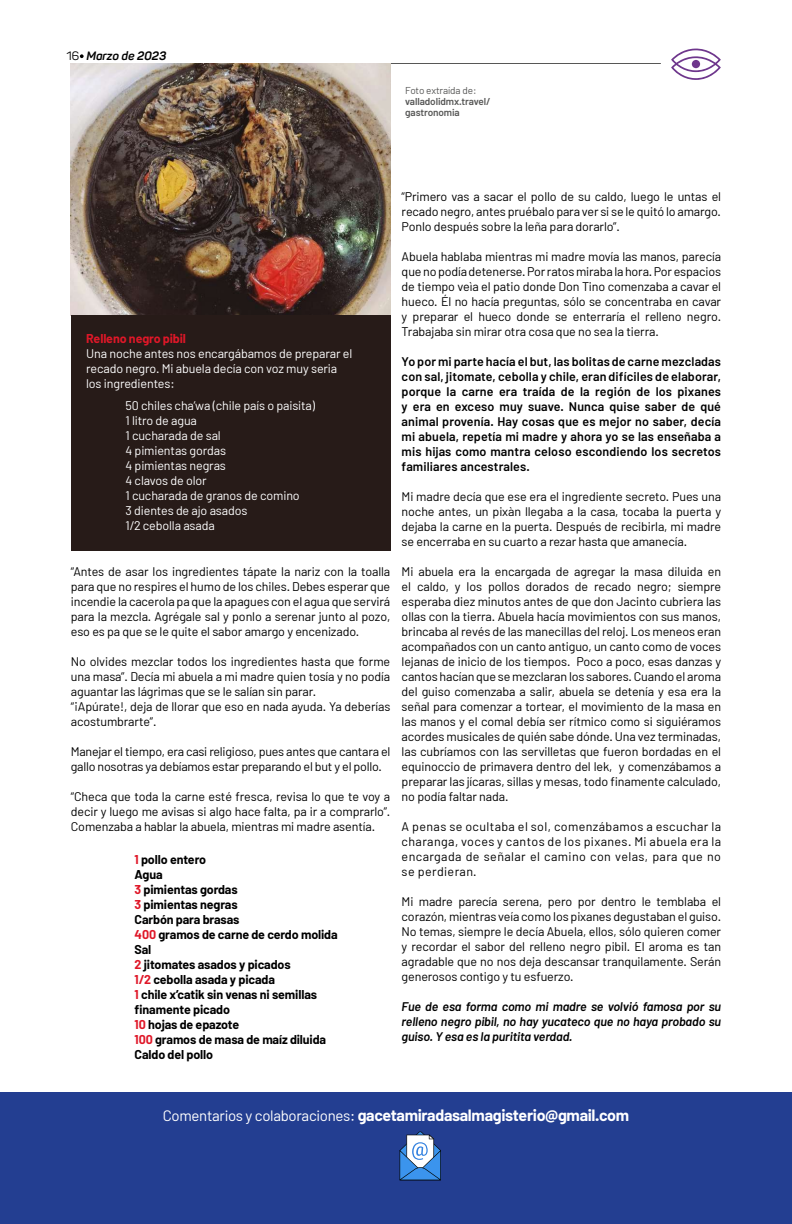
<style>
.page{position:relative;width:792px;height:1224px;background:#fff}
.page>*{position:absolute;margin:0;border:0;box-sizing:border-box;transform-origin:0 0}
.t1{font:700 16px "Barlow";letter-spacing:-.02em;color:#fff}
.t2{font:12.5px/15px "Barlow";letter-spacing:-.01em;color:#000;text-align:justify}
.t3{font:600 12.5px/15px "Barlow";letter-spacing:.01em;color:#000;text-align:justify}
.t4{font:12.5px/15px "Barlow";letter-spacing:-.01em;color:#fff}
.t5{font:700 12.5px/15px "Barlow";letter-spacing:-.01em;color:#000}
.t6{font:italic 600 12.5px/15px "Barlow";letter-spacing:-.01em;color:#000;text-align:justify}
.t7{font:700 12.5px "Barlow";letter-spacing:-.01em;color:#df1728}
.t8{font:italic 700 12px "Panton";color:#000}
.t9{font:600 10px/11px "Barlow";letter-spacing:-.01em;color:#575756}
.t10{font:10px "Barlow";letter-spacing:-.01em;color:#575756}
.s1{font-weight:400;font-style:normal}
.s2{color:#df1728}
.s3{font-weight:400;font-size:15px}
</style>
<div class="page">
<hr style="left:86px;top:63px;width:575px;height:1px;background:#575756">
<svg style="left:80px;top:54px;width:4px;height:4px"></svg>
<svg style="left:671px;top:48px;width:50px;height:32px"></svg>
<div style="left:692px;top:60px;width:8px;height:8px;background:#6e368c;border-radius:50%"></div>
<img style="left:71px;top:63px;width:319px;height:252px">
<div style="left:71px;top:315px;width:319px;height:236px;background:#271b18"></div>
<div style="left:0;top:1092px;width:792px;height:132px;background:#233e91"></div>
<svg style="left:400px;top:1131px;width:41px;height:49px;background:#6e9acf"></svg>
<p class="t8" style="left:67px;top:48px;width:101px"><span class="s1">16</span> Marzo de 2023</p>
<p class="t10" style="left:405px;top:84px;width:73px">Foto extraída de:</p>
<p class="t9" style="left:405px;top:96px;width:87px">valladolidmx.travel/ gastronomia</p>
<p class="t7" style="left:86px;top:331px;width:101px">Relleno negro pibil</p>
<p class="t4" style="left:86px;top:346px;width:268px">Una noche antes nos encargábamos de preparar el recado negro. Mi abuela decía con voz muy seria los ingredientes:</p>
<p class="t4" style="left:125px;top:398px;width:191px">50 chiles cha’wa (chile país o paisita)<br>1 litro de agua<br>1 cucharada de sal<br>4 pimientas gordas<br>4 pimientas negras<br>4 clavos de olor<br>1 cucharada de granos de comino<br>3 dientes de ajo asados<br>1/2 cebolla asada</p>
<p class="t2" style="left:71px;top:564px;width:321px">“Antes de asar los ingredientes tápate la nariz con la toalla para que no respires el humo de los chiles. Debes esperar que incendie la cacerola pa que la apagues con el agua que servirá para la mezcla. Agrégale sal y ponlo a serenar junto al pozo, eso es pa que se le quite el sabor amargo y encenizado.</p>
<p class="t2" style="left:71px;top:654px;width:321px;text-align:left">No olvides mezclar todos los ingredientes hasta que forme una masa”. Decía mi abuela a mi madre quien tosía y no podía aguantar las lágrimas que se le salían sin parar.<br>“¡Apúrate!, deja de llorar que eso en nada ayuda. Ya deberías acostumbrarte”.</p>
<p class="t2" style="left:71px;top:744px;width:321px">Manejar el tiempo, era casi religioso, pues antes que cantara el gallo nosotras ya debíamos estar preparando el but y el pollo.</p>
<p class="t2" style="left:71px;top:789px;width:321px">“Checa que toda la carne esté fresca, revisa lo que te voy a decir y luego me avisas si algo hace falta, pa ir a comprarlo”.<br>Comenzaba a hablar la abuela, mientras mi madre asentía.</p>
<p class="t5" style="left:135px;top:852px;width:205px"><span class="s2">1</span> pollo entero<br>Agua<br><span class="s2">3</span> pimientas gordas<br><span class="s2">3</span> pimientas negras<br>Carbón para brasas<br><span class="s2">400</span> gramos de carne de cerdo molida<br>Sal<br><span class="s2">2</span> jitomates asados y picados<br><span class="s2">1/2</span> cebolla asada y picada<br><span class="s2">1</span> chile x’catik sin venas ni semillas finamente picado<br><span class="s2">10</span> hojas de epazote<br><span class="s2">100</span> gramos de masa de maíz diluida<br>Caldo del pollo</p>
<p class="t2" style="left:402px;top:189px;width:321px">“Primero vas a sacar el pollo de su caldo, luego le untas el recado negro, antes pruébalo para ver si se le quitó lo amargo.<br>Ponlo después sobre la leña para dorarlo”.</p>
<p class="t2" style="left:402px;top:249px;width:321px">Abuela hablaba mientras mi madre movía las manos, parecía que no podía detenerse. Por ratos miraba la hora. Por espacios de tiempo veìa el patio donde Don Tino comenzaba a cavar el hueco. Él no hacía preguntas, sólo se concentraba en cavar y preparar el hueco donde se enterraría el relleno negro.<br>Trabajaba sin mirar otra cosa que no sea la tierra.</p>
<p class="t3" style="left:402px;top:354px;width:321px">Yo por mi parte hacía el but, las bolitas de carne mezcladas con sal, jitomate, cebolla y chile, eran difíciles de elaborar, porque la carne era traída de la región de los pixanes y era en exceso muy suave. Nunca quise saber de qué animal provenía. Hay cosas que es mejor no saber, decía mi abuela, repetía mi madre y ahora yo se las enseñaba a mis hijas como mantra celoso escondiendo los secretos familiares ancestrales.</p>
<p class="t2" style="left:402px;top:489px;width:321px">Mi madre decía que ese era el ingrediente secreto. Pues una noche antes, un pixàn llegaba a la casa, tocaba la puerta y dejaba la carne en la puerta. Después de recibirla, mi madre se encerraba en su cuarto a rezar hasta que amanecía.</p>
<p class="t2" style="left:402px;top:564px;width:321px">Mi abuela era la encargada de agregar la masa diluida en el caldo, y los pollos dorados de recado negro; siempre esperaba diez minutos antes de que don Jacinto cubriera las ollas con la tierra. Abuela hacía movimientos con sus manos, brincaba al revés de las manecillas del reloj. Los meneos eran acompañados con un canto antiguo, un canto como de voces lejanas de inicio de los tiempos. Poco a poco, esas danzas y cantos hacían que se mezclaran los sabores. Cuando el aroma del guiso comenzaba a salir, abuela se detenía y esa era la señal para comenzar a tortear, el movimiento de la masa en las manos y el comal debía ser rítmico como si siguiéramos acordes musicales de quién sabe dónde. Una vez terminadas, las cubríamos con las servilletas que fueron bordadas en el equinoccio de primavera dentro del lek, y comenzábamos a preparar las jícaras, sillas y mesas, todo finamente calculado, no podía faltar nada.</p>
<p class="t2" style="left:402px;top:819px;width:321px">A penas se ocultaba el sol, comenzábamos a escuchar la charanga, voces y cantos de los pixanes. Mi abuela era la encargada de señalar el camino con velas, para que no se perdieran.</p>
<p class="t2" style="left:402px;top:894px;width:321px">Mi madre parecía serena, pero por dentro le temblaba el corazón, mientras veía como los pixanes degustaban el guiso.<br>No temas, siempre le decía Abuela, ellos, sólo quieren comer y recordar el sabor del relleno negro pibil. El aroma es tan agradable que no nos deja descansar tranquilamente. Serán generosos contigo y tu esfuerzo.</p>
<p class="t6" style="left:402px;top:999px;width:321px">Fue de esa forma como mi madre se volvió famosa por su relleno negro pibil, no hay yucateco que no haya probado su guiso. Y esa es la puritita verdad.</p>
<p class="t1" style="left:163px;top:1105px;width:468px"><span class="s3">Comentarios y colaboraciones:</span> gacetamiradasalmagisterio@gmail.com</p>
</div>
